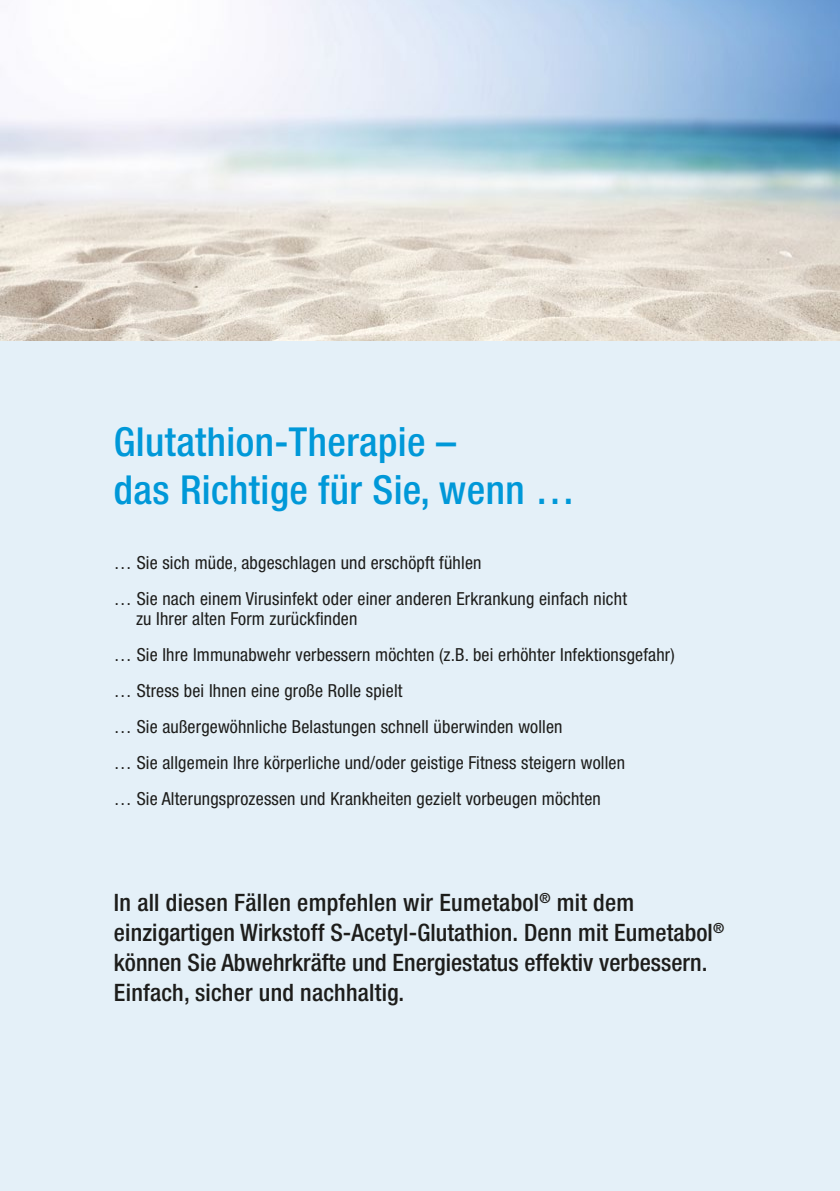
<style>
.page{position:relative;width:840px;height:1191px;background:#fff}
.page>*{position:absolute;margin:0;border:0;box-sizing:border-box;transform-origin:0 0}
.t1{font:500 condensed 40px/48px "Helvetica Neue LT Std";letter-spacing:.01em;color:#0098d8}
.t2{font:500 condensed 24px/30px "Helvetica Neue LT Std";letter-spacing:.005em;color:#1d1d1b}
.t3{font:condensed 18px/36px "Helvetica Neue LT Std";letter-spacing:.01em;color:#1d1d1b}
</style>
<div class="page">
<div style="left:0;top:270px;width:839px;height:921px;background:#e4f0f8"></div>
<img style="left:0;top:0;width:839px;height:340px">
<h1 class="t1" style="left:114px;top:417px;width:462px">Glutathion-Therapie –<br>das Richtige für Sie, wenn …</h1>
<p class="t3" style="left:114px;top:544px;width:514px">… Sie sich müde, abgeschlagen und erschöpft fühlen<br>… Sie nach einem Virusinfekt oder einer anderen Erkrankung einfach nicht</p>
<p class="t3" style="left:114px;top:600px;width:562px;text-indent:22px">zu Ihrer alten Form zurückfinden<br>… Sie Ihre Immunabwehr verbessern möchten (z.B. bei erhöhter Infektionsgefahr) … Stress bei Ihnen eine große Rolle spielt<br>… Sie außergewöhnliche Belastungen schnell überwinden wollen<br>… Sie allgemein Ihre körperliche und/oder geistige Fitness steigern wollen<br>… Sie Alterungsprozessen und Krankheiten gezielt vorbeugen möchten</p>
<h2 class="t2" style="left:114px;top:887px;width:611px">In all diesen Fällen empfehlen wir Eumetabol<sup>®</sup> mit dem einzigartigen Wirkstoff S-Acetyl-Glutathion. Denn mit Eumetabol<sup>® </sup>können Sie Abwehrkräfte und Energiestatus effektiv verbessern.<br>Einfach, sicher und nachhaltig.</h2>
</div>
